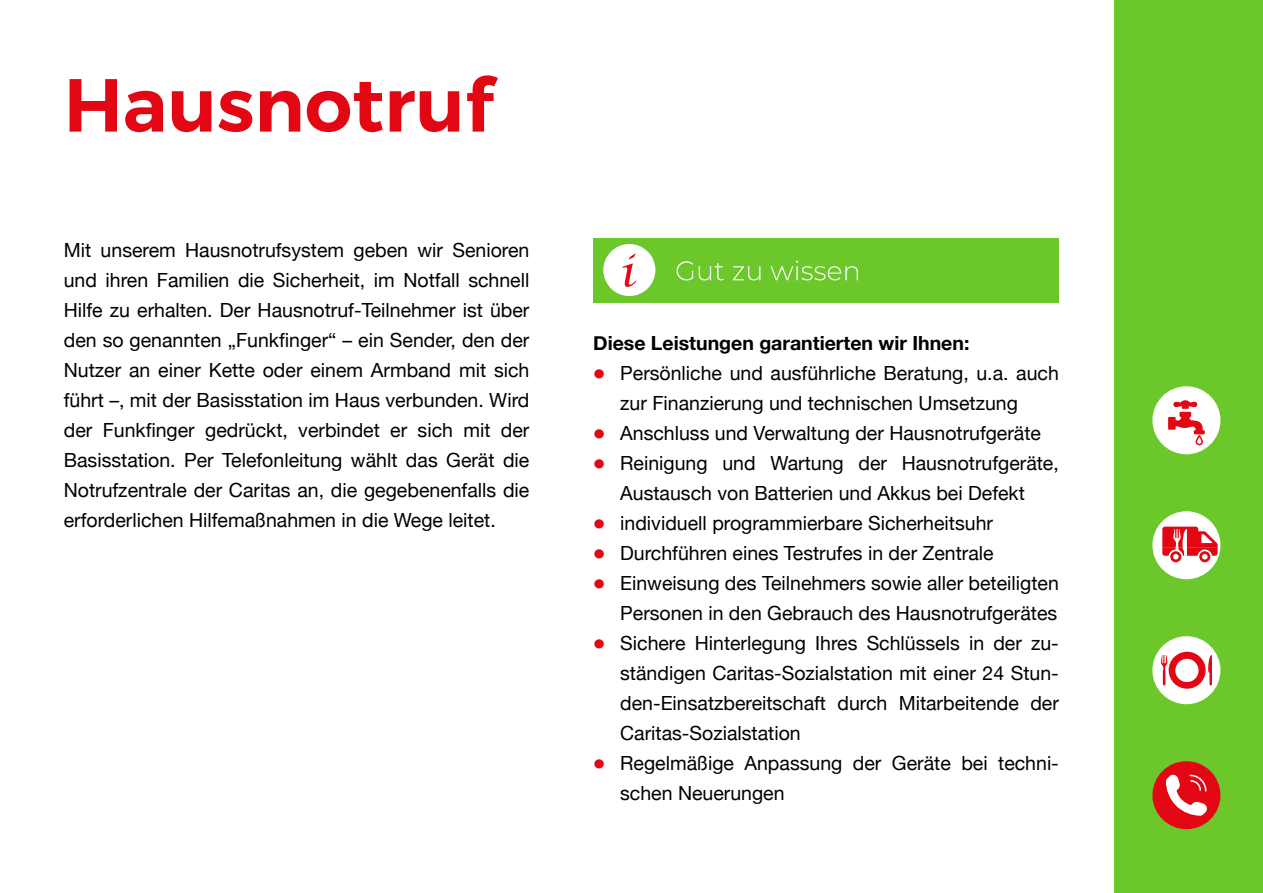
<style>
.page{position:relative;width:1263px;height:893px;background:#fff}
.page>*{position:absolute;margin:0;border:0;box-sizing:border-box;transform-origin:0 0}
.t1{font:600 75px "Montserrat";color:#e30613}
.t2{font:19.5px/30px "Helvetica Neue";color:#000;text-align:justify}
.t3{font:700 19.5px "Helvetica Neue";color:#000}
.s1{font-weight:700;color:#e30613}
</style>
<div class="page">
<div style="left:1114px;top:0;width:149px;height:893px;background:#6cc72b"></div>
<div style="left:593px;top:238px;width:466px;height:65px;background:#6cc72b"></div>
<div style="left:603px;top:244px;width:52px;height:52px;background:#fff;border-radius:50%"></div>
<svg style="left:622px;top:253px;width:14px;height:34px"></svg>
<svg style="left:676px;top:261px;width:182px;height:19px"></svg>
<div style="left:1152px;top:386px;width:68px;height:68px;background:#fff;border-radius:50%"></div>
<svg style="left:1168px;top:400px;width:37px;height:34px"></svg>
<div style="left:1195px;top:435px;width:8px;height:10px;border:2px solid #e30613;border-radius:3px"></div>
<div style="left:1152px;top:636px;width:68px;height:68px;background:#fff;border-radius:50%"></div>
<svg style="left:1161px;top:652px;width:51px;height:37px"></svg>
<div style="left:1152px;top:511px;width:68px;height:68px;background:#fff;border-radius:50%"></div>
<svg style="left:1162px;top:527px;width:55px;height:35px"></svg>
<div style="left:1152px;top:761px;width:68px;height:68px;background:#e30613;border-radius:50%"></div>
<svg style="left:1166px;top:774px;width:41px;height:42px"></svg>
<h1 class="t1" style="left:64px;top:59px;width:430px">Hausnotruf</h1>
<p class="t2" style="left:64px;top:236px;width:467px">Mit unserem Hausnotrufsystem geben wir Senioren und ihren Familien die Sicherheit, im Notfall schnell Hilfe zu erhalten. Der Hausnotruf-Teilnehmer ist über den so genannten „Funkfinger“ – ein Sender, den der Nutzer an einer Kette oder einem Armband mit sich führt –, mit der Basisstation im Haus verbunden. Wird der Funkfinger gedrückt, verbindet er sich mit der Basisstation. Per Telefonleitung wählt das Gerät die Notrufzentrale der Caritas an, die gegebenenfalls die erforderlichen Hilfemaßnahmen in die Wege leitet.</p>
<p class="t3" style="left:593px;top:328px;width:378px">Diese Leistungen garantierten wir Ihnen:</p>
<p class="t2" style="left:593px;top:359px;width:467px"><span class="s1">࡟</span> Persönliche und ausführliche Beratung, u.a. auch</p>
<p class="t2" style="left:620px;top:389px;width:399px">zur Finanzierung und technischen Umsetzung</p>
<p class="t2" style="left:593px;top:419px;width:449px"><span class="s1">࡟</span> Anschluss und Verwaltung der Hausnotrufgeräte</p>
<p class="t2" style="left:593px;top:449px;width:467px"><span class="s1">࡟</span> Reinigung und Wartung der Hausnotrufgeräte,</p>
<p class="t2" style="left:620px;top:479px;width:406px">Austausch von Batterien und Akkus bei Defekt</p>
<p class="t2" style="left:593px;top:509px;width:401px"><span class="s1">࡟</span> individuell programmierbare Sicherheitsuhr</p>
<p class="t2" style="left:593px;top:539px;width:402px"><span class="s1">࡟</span> Durchführen eines Testrufes in der Zentrale</p>
<p class="t2" style="left:593px;top:569px;width:467px"><span class="s1">࡟</span> Einweisung des Teilnehmers sowie aller beteiligten</p>
<p class="t2" style="left:620px;top:599px;width:439px">Personen in den Gebrauch des Hausnotrufgerätes</p>
<p class="t2" style="left:593px;top:629px;width:467px"><span class="s1">࡟</span> Sichere Hinterlegung Ihres Schlüssels in der zu-</p>
<p class="t2" style="left:620px;top:659px;width:440px">ständigen Caritas-Sozialstation mit einer 24 Stun-</p>
<p class="t2" style="left:620px;top:689px;width:440px">den-Einsatzbereitschaft durch Mitarbeitende der</p>
<p class="t2" style="left:620px;top:719px;width:182px">Caritas-Sozialstation</p>
<p class="t2" style="left:593px;top:749px;width:467px"><span class="s1">࡟</span> Regelmäßige Anpassung der Geräte bei techni-</p>
<p class="t2" style="left:620px;top:779px;width:166px">schen Neuerungen</p>
</div>
